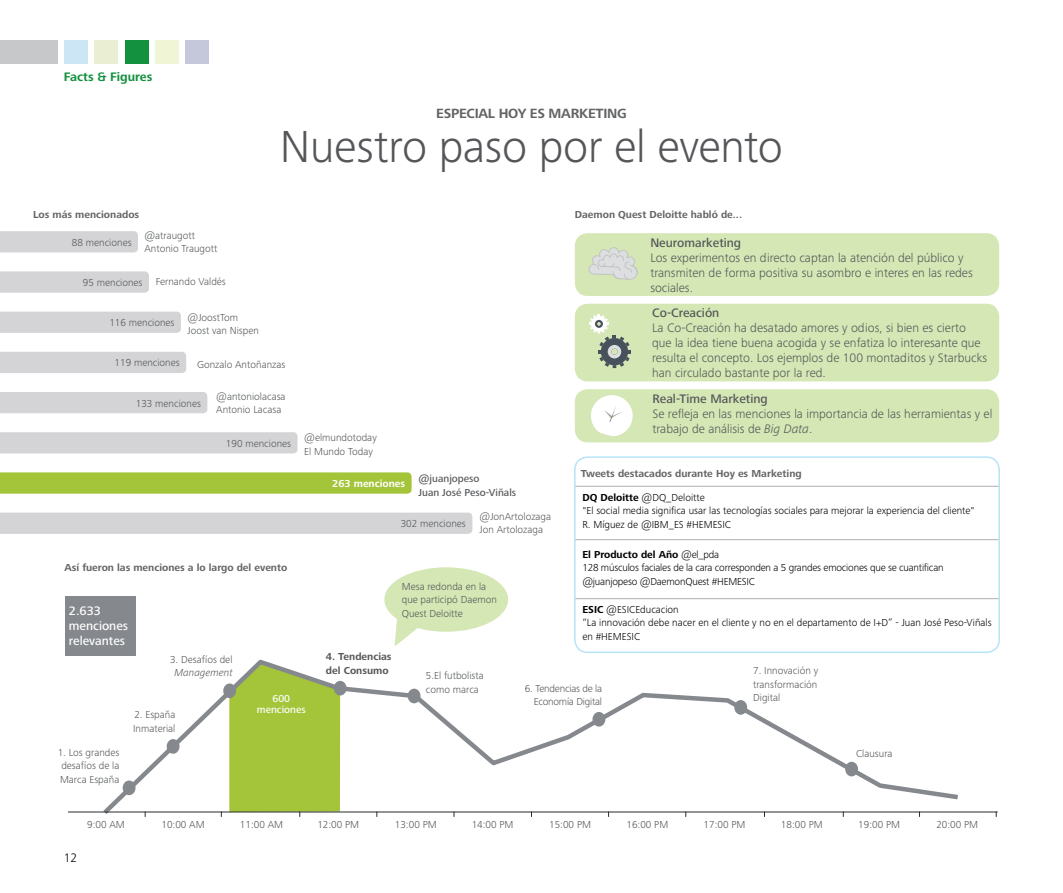
<style>
.page{position:relative;width:1063px;height:893px;background:#fff}
.page>*{position:absolute;margin:0;border:0;box-sizing:border-box;transform-origin:0 0}
.t1{font:300 46.5px "Frutiger Next Pro";letter-spacing:-.005em;color:#545659}
.t2{font:700 13.8px "Frutiger Next Pro";letter-spacing:-.02em;color:#636466}
.t3{font:300 12.75px/15px "Frutiger Next Pro";color:#545659}
.t4{font:500 12.75px "Frutiger Next Pro";color:#545659}
.t5{font:500 12.75px/15px "Frutiger Next Pro";color:#fff}
.t6{font:700 12.75px "Frutiger Next Pro";color:#13913e}
.t7{font:300 12.75px "Frutiger Next Pro";color:#000}
.t8{font:300 10.5px/13.5px "Frutiger Next Pro";color:#545659}
.t9{font:300 10.5px/13.5px "Frutiger Next Pro";color:#000}
.t10{font:300 10.5px/13.5px "Frutiger Next Pro";letter-spacing:-.02em;color:#000}
.t11{font:700 10.5px "Frutiger Next Pro";color:#636466}
.t12{font:300 10.5px/13.5px "Frutiger Next Pro";letter-spacing:-.02em;color:#545659;text-align:right}
.t13{font:500 10.5px/13.5px "Frutiger Next Pro";color:#545659}
.t14{font:700 10.5px/13.5px "Frutiger Next Pro";color:#545659}
.t15{font:500 10.5px/10.5px "Frutiger Next Pro";color:#fff;text-align:center}
.t16{font:700 10.5px "Frutiger Next Pro";color:#fff}
.t17{font:italic 300 10.5px "Frutiger Next Pro";color:#545659}
.s1{font-style:italic}
.s2{font-weight:700}
</style>
<div class="page">
<hr style="left:575px;top:539px;width:424px;height:1px;background:#acaeb3">
<hr style="left:575px;top:486px;width:424px;height:1px;background:#acaeb3">
<hr style="left:575px;top:598px;width:424px;height:1px;background:#acaeb3">
<div style="left:574px;top:456px;width:426px;height:197px;border:2px solid #b7e4f7;border-radius:13px"></div>
<div style="left:64px;top:40px;width:24px;height:24px;background:#cde6f6"></div>
<div style="left:0;top:40px;width:57px;height:24px;background:#c7c8ca"></div>
<div style="left:94px;top:40px;width:24px;height:24px;background:#eaefd3"></div>
<div style="left:125px;top:40px;width:24px;height:24px;background:#13913e"></div>
<div style="left:155px;top:40px;width:24px;height:24px;background:#f0f5d6"></div>
<div style="left:185px;top:40px;width:24px;height:24px;background:#c5c7da"></div>
<div style="left:65px;top:596px;width:71px;height:59px;background:#85888d"></div>
<div style="left:575px;top:304px;width:424px;height:77px;background:#d4e7b4;border-radius:13px"></div>
<svg style="left:589px;top:314px;width:42px;height:54px"></svg>
<div style="left:575px;top:233px;width:424px;height:63px;background:#d4e7b4;border-radius:13px"></div>
<svg style="left:588px;top:247px;width:50px;height:33px"></svg>
<svg style="left:99px;top:659px;width:864px;height:158px"></svg>
<svg style="left:229px;top:662px;width:111px;height:155px;background:#abc850"></svg>
<div style="left:845px;top:762px;width:13px;height:14px;background:#85888d;border-radius:50%"></div>
<div style="left:734px;top:700px;width:13px;height:15px;background:#85888d;border-radius:50%"></div>
<div style="left:593px;top:712px;width:12px;height:15px;background:#85888d;border-radius:50%"></div>
<div style="left:408px;top:689px;width:13px;height:14px;background:#85888d;border-radius:50%"></div>
<div style="left:334px;top:681px;width:13px;height:14px;background:#85888d;border-radius:50%"></div>
<div style="left:223px;top:683px;width:13px;height:15px;background:#85888d;border-radius:50%"></div>
<div style="left:167px;top:739px;width:13px;height:15px;background:#85888d;border-radius:50%"></div>
<div style="left:123px;top:780px;width:13px;height:15px;background:#85888d;border-radius:50%"></div>
<hr style="left:68px;top:812px;width:930px;height:1px;background:#292b2d">
<div style="left:0;top:231px;width:138px;height:21px;background:#d4d4d6"></div>
<svg style="left:0;top:271px;width:149px;height:22px;background:#d5d5d7"></svg>
<div style="left:0;top:312px;width:181px;height:21px;background:#d4d4d6"></div>
<div style="left:0;top:352px;width:186px;height:21px;background:#d4d4d6"></div>
<div style="left:0;top:392px;width:207px;height:21px;background:#d4d4d6"></div>
<div style="left:0;top:432px;width:298px;height:21px;background:#d4d4d6"></div>
<svg style="left:0;top:472px;width:412px;height:22px;background:#a7c640"></svg>
<div style="left:0;top:513px;width:472px;height:21px;background:#d4d4d6"></div>
<div style="left:575px;top:389px;width:424px;height:53px;background:#d4e7b4;border-radius:13px"></div>
<div style="left:591px;top:395px;width:42px;height:41px;background:#fff;border-radius:50%"></div>
<svg style="left:604px;top:407px;width:19px;height:15px"></svg>
<div style="left:384px;top:567px;width:124px;height:65px;background:#d4e7b4;border-radius:50%"></div>
<svg style="left:394px;top:617px;width:30px;height:29px"></svg>
<p class="t6" style="left:64px;top:70px;width:90px">Facts &amp; Figures</p>
<h2 class="t2" style="left:436px;top:105px;width:192px">ESPECIAL HOY ES MARKETING</h2>
<h1 class="t1" style="left:280px;top:120px;width:505px">Nuestro paso por el evento</h1>
<p class="t11" style="left:33px;top:208px;width:108px">Los más mencionados</p>
<p class="t11" style="left:575px;top:208px;width:169px">Daemon Quest Deloitte habló de...</p>
<p class="t8" style="left:72px;top:235px;width:61px">88 menciones</p>
<p class="t8" style="left:144px;top:228px;width:74px">@atraugott<br>Antonio Traugott</p>
<p class="t8" style="left:83px;top:276px;width:61px">95 menciones</p>
<p class="t8" style="left:156px;top:275px;width:72px">Fernando Valdés</p>
<p class="t8" style="left:109px;top:316px;width:67px">116 menciones</p>
<p class="t8" style="left:188px;top:311px;width:73px">@JoostTom<br>Joost van Nispen</p>
<p class="t8" style="left:115px;top:356px;width:67px">119 menciones</p>
<p class="t8" style="left:197px;top:358px;width:90px">Gonzalo Antoñanzas</p>
<p class="t8" style="left:136px;top:396px;width:67px">133 menciones</p>
<p class="t8" style="left:216px;top:389px;width:71px">@antoniolacasa<br>Antonio Lacasa</p>
<p class="t8" style="left:226px;top:436px;width:67px">190 menciones</p>
<p class="t11" style="left:65px;top:562px;width:224px">Así fueron las menciones a lo largo del evento</p>
<p class="t5" style="left:69px;top:604px;width:61px">2.633 menciones relevantes</p>
<p class="t8" style="left:304px;top:431px;width:74px">@elmundotoday<br>El Mundo Today</p>
<p class="t13" style="left:419px;top:472px;width:99px">@juanjopeso<br>Juan José Peso-Viñals</p>
<p class="t8" style="left:480px;top:510px;width:73px">@JonArtolozaga<br>Jon Artolozaga</p>
<p class="t16" style="left:332px;top:477px;width:75px">263 menciones</p>
<p class="t8" style="left:401px;top:517px;width:67px">302 menciones</p>
<p class="t8" style="left:402px;top:579px;width:97px">Mesa redonda en la que participó Daemon<br>Quest Deloitte</p>
<p class="t4" style="left:650px;top:235px;width:92px">Neuromarketing</p>
<p class="t3" style="left:650px;top:250px;width:324px">Los experimentos en directo captan la atención del público y transmiten de forma positiva su asombro e interes en las redes sociales.</p>
<p class="t4" style="left:652px;top:306px;width:69px">Co-Creación</p>
<p class="t3" style="left:652px;top:320px;width:337px">La Co-Creación ha desatado amores y odios, si bien es cierto que la idea tiene buena acogida y se enfatiza lo interesante que resulta el concepto. Los ejemplos de 100 montaditos y Starbucks han circulado bastante por la red.</p>
<p class="t4" style="left:652px;top:391px;width:117px">Real-Time Marketing</p>
<p class="t3" style="left:652px;top:406px;width:341px">Se refleja en las menciones la importancia de las herramientas y el trabajo de análisis de <span class="s1">Big Data</span>.</p>
<p class="t11" style="left:581px;top:467px;width:222px">Tweets destacados durante Hoy es Marketing</p>
<p class="t9" style="left:582px;top:491px;width:394px"><span class="s2">DQ Deloitte</span> @DQ_Deloitte<br>"El social media significa usar las tecnologías sociales para mejorar la experiencia del cliente"<br>R. Míguez de @IBM_ES #HEMESIC</p>
<p class="t10" style="left:582px;top:547px;width:363px"><span class="s2">El Producto del Año</span> @el_pda<br>128 músculos faciales de la cara corresponden a 5 grandes emociones que se cuantifican @juanjopeso @DaemonQuest #HEMESIC</p>
<p class="t9" style="left:582px;top:603px;width:411px"><span class="s2">ESIC</span> @ESICEducacion<br>“La innovación debe nacer en el cliente y no en el departamento de I+D” - Juan José Peso-Viñals en #HEMESIC</p>
<p class="t8" style="left:58px;top:746px;width:63px;text-align:justify">1. Los grandes desafíos de la Marca España</p>
<p class="t8" style="left:170px;top:652px;width:64px">3. Desafíos del</p>
<p class="t17" style="left:174px;top:667px;width:60px">Management</p>
<p class="t8" style="left:133px;top:708px;width:44px">2. España<br>Inmaterial</p>
<p class="t15" style="left:257px;top:693px;width:50px">600 menciones</p>
<p class="t14" style="left:326px;top:650px;width:67px">4. Tendencias del Consumo</p>
<p class="t8" style="left:426px;top:669px;width:59px">5.El futbolista como marca</p>
<p class="t8" style="left:753px;top:664px;width:66px;text-align:justify">7. Innovación y transformación Digital</p>
<p class="t12" style="left:525px;top:681px;width:79px">6. Tendencias de la<br>Economía Digital</p>
<p class="t8" style="left:856px;top:747px;width:38px">Clausura</p>
<p class="t7" style="left:64px;top:851px;width:15px">12</p>
<p class="t8" style="left:87px;top:818px;width:39px">9:00 AM</p>
<p class="t8" style="left:161px;top:818px;width:45px">10:00 AM</p>
<p class="t8" style="left:240px;top:818px;width:45px">11:00 AM</p>
<p class="t8" style="left:317px;top:818px;width:43px">12:00 PM</p>
<p class="t8" style="left:395px;top:818px;width:43px">13:00 PM</p>
<p class="t8" style="left:472px;top:818px;width:43px">14:00 PM</p>
<p class="t8" style="left:549px;top:818px;width:43px">15:00 PM</p>
<p class="t8" style="left:626px;top:818px;width:43px">16:00 PM</p>
<p class="t8" style="left:704px;top:818px;width:43px">17:00 PM</p>
<p class="t8" style="left:781px;top:818px;width:43px">18:00 PM</p>
<p class="t8" style="left:858px;top:818px;width:43px">19:00 PM</p>
<p class="t8" style="left:936px;top:818px;width:43px">20:00 PM</p>
</div>
